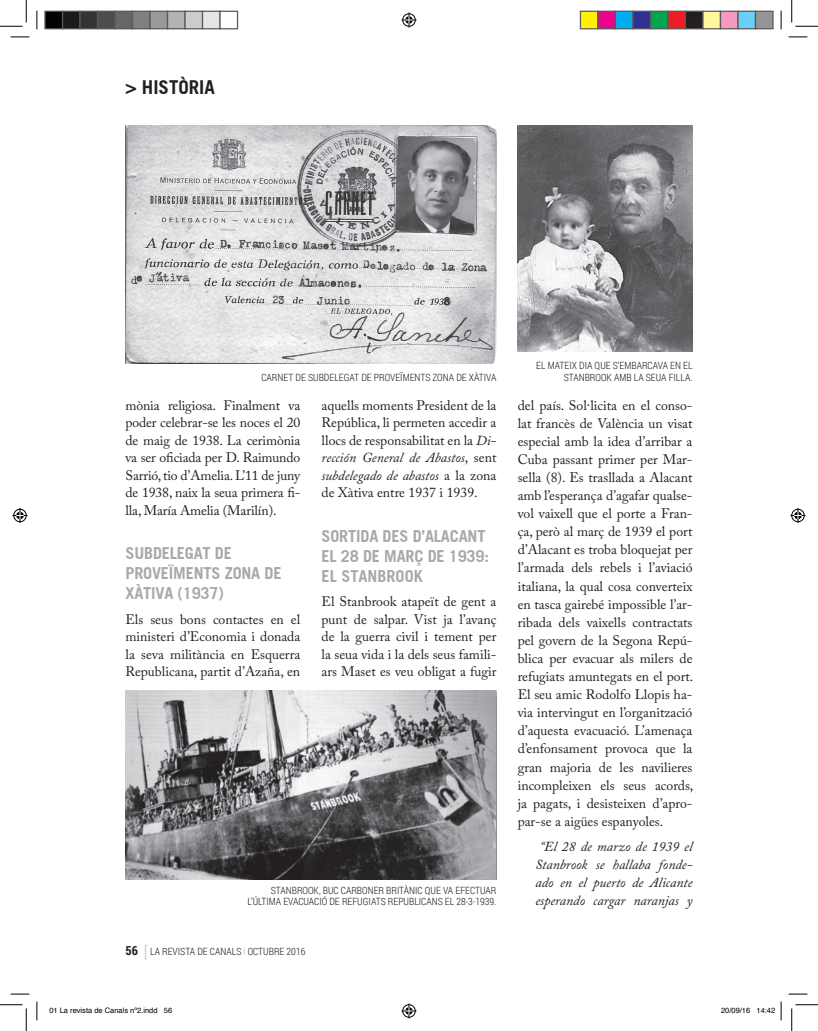
<style>
.page{position:relative;width:818px;height:1031px;background:#fff}
.page>*{position:absolute;margin:0;border:0;box-sizing:border-box;transform-origin:0 0}
.t1{font:700 18.75px "Commerce Black S Si";color:#231f20}
.t2{font:700 16.25px/20px "Commerce Black S Si";letter-spacing:-.01em;color:#a8a9ad}
.t3{font:13.75px/18.1px "Adobe Caslon Pro";color:#231f20;text-align:justify}
.t4{font:italic 13.75px/18.1px "Adobe Caslon Pro";color:#231f20;text-align:center}
.t5{font:300 10px/11.5px "Roboto Condensed";color:#231f20;text-align:right}
.t6{font:7.5px "Helvetica";color:#000}
.s1{font-style:italic}
.s2{font-weight:700;font-size:12.5px}
.s3{font-size:15px;color:#bcbdc0}
.s4{font-size:14.75px;color:#bcbdc0}
</style>
<div class="page">
<img style="left:125px;top:125px;width:371px;height:238px">
<img style="left:518px;top:125px;width:174px;height:226px">
<img style="left:125px;top:691px;width:371px;height:188px">
<svg style="left:11px;top:36px;width:18px;height:2px"></svg>
<svg style="left:788px;top:36px;width:19px;height:2px"></svg>
<svg style="left:11px;top:993px;width:18px;height:1px"></svg>
<svg style="left:788px;top:993px;width:19px;height:1px"></svg>
<svg style="left:36px;top:11px;width:2px;height:18px"></svg>
<svg style="left:36px;top:1001px;width:2px;height:19px"></svg>
<svg style="left:780px;top:11px;width:2px;height:18px"></svg>
<svg style="left:0;top:0;width:27px;height:27px"></svg>
<svg style="left:0;top:1004px;width:27px;height:26px"></svg>
<svg style="left:791px;top:0;width:27px;height:27px"></svg>
<svg style="left:791px;top:1004px;width:27px;height:26px"></svg>
<svg style="left:401px;top:13px;width:15px;height:15px"></svg>
<svg style="left:401px;top:1003px;width:15px;height:15px"></svg>
<svg style="left:13px;top:508px;width:15px;height:15px"></svg>
<svg style="left:790px;top:508px;width:15px;height:15px"></svg>
<div style="left:45px;top:11px;width:18px;height:18px;background:#000"></div>
<div style="left:44px;top:11px;width:19px;height:18px;border:1px solid #595959"></div>
<div style="left:63px;top:11px;width:17px;height:18px;background:#1a1a1a"></div>
<div style="left:62px;top:11px;width:19px;height:18px;border:1px solid #595959"></div>
<div style="left:80px;top:11px;width:18px;height:18px;background:#333"></div>
<div style="left:79px;top:11px;width:19px;height:18px;border:1px solid #595959"></div>
<div style="left:98px;top:11px;width:17px;height:18px;background:#4d4d4d"></div>
<div style="left:97px;top:11px;width:19px;height:18px;border:1px solid #595959"></div>
<div style="left:115px;top:11px;width:18px;height:18px;background:#666"></div>
<div style="left:114px;top:11px;width:19px;height:18px;border:1px solid #595959"></div>
<div style="left:133px;top:11px;width:17px;height:18px;background:#808080"></div>
<div style="left:132px;top:11px;width:19px;height:18px;border:1px solid #595959"></div>
<div style="left:150px;top:11px;width:18px;height:18px;background:#999"></div>
<div style="left:149px;top:11px;width:19px;height:18px;border:1px solid #595959"></div>
<div style="left:168px;top:11px;width:17px;height:18px;background:#b3b3b3"></div>
<div style="left:167px;top:11px;width:19px;height:18px;border:1px solid #595959"></div>
<div style="left:185px;top:11px;width:18px;height:18px;background:#ccc"></div>
<div style="left:184px;top:11px;width:19px;height:18px;border:1px solid #595959"></div>
<div style="left:203px;top:11px;width:17px;height:18px;background:#e6e6e6"></div>
<div style="left:202px;top:11px;width:19px;height:18px;border:1px solid #595959"></div>
<div style="left:219px;top:11px;width:19px;height:18px;border:1px solid #595959"></div>
<div style="left:580px;top:11px;width:18px;height:18px;background:#fff101"></div>
<div style="left:580px;top:11px;width:18px;height:18px;border:1px solid #595959"></div>
<div style="left:598px;top:11px;width:17px;height:18px;background:#ed028c"></div>
<div style="left:597px;top:11px;width:19px;height:18px;border:1px solid #595959"></div>
<div style="left:615px;top:11px;width:18px;height:18px;background:#00aeef"></div>
<div style="left:615px;top:11px;width:18px;height:18px;border:1px solid #595959"></div>
<div style="left:633px;top:11px;width:17px;height:18px;background:#2e3092"></div>
<div style="left:632px;top:11px;width:19px;height:18px;border:1px solid #595959"></div>
<div style="left:650px;top:11px;width:18px;height:18px;background:#00a54f"></div>
<div style="left:650px;top:11px;width:18px;height:18px;border:1px solid #595959"></div>
<div style="left:668px;top:11px;width:17px;height:18px;background:#ee1d23"></div>
<div style="left:667px;top:11px;width:19px;height:18px;border:1px solid #595959"></div>
<div style="left:685px;top:11px;width:18px;height:18px;background:#231f20"></div>
<div style="left:685px;top:11px;width:18px;height:18px;border:1px solid #595959"></div>
<div style="left:703px;top:11px;width:17px;height:18px;background:#fff79a"></div>
<div style="left:702px;top:11px;width:19px;height:18px;border:1px solid #595959"></div>
<div style="left:720px;top:11px;width:18px;height:18px;background:#f499c2"></div>
<div style="left:720px;top:11px;width:18px;height:18px;border:1px solid #595959"></div>
<div style="left:738px;top:11px;width:17px;height:18px;background:#6bcff6"></div>
<div style="left:737px;top:11px;width:19px;height:18px;border:1px solid #595959"></div>
<div style="left:755px;top:11px;width:18px;height:18px;background:#939598"></div>
<div style="left:755px;top:11px;width:18px;height:18px;border:1px solid #595959"></div>
<svg style="left:780px;top:1001px;width:2px;height:19px"></svg>
<h1 class="t1" style="left:125px;top:75px;width:91px">&gt; HISTÒRIA</h1>
<p class="t5" style="left:261px;top:371px;width:236px">CARNET DE SUBDELEGAT DE PROVEÏMENTS ZONA DE XÀTIVA</p>
<p class="t3" style="left:125px;top:396px;width:176px;line-height:17.5px">mònia religiosa. Finalment va poder celebrar-se les noces el 20 de maig de 1938. La cerimònia va ser oficiada per D. Raimundo Sarrió, tio d’Amelia. L’11 de juny de 1938, naix la seua primera fi&shy;lla, María Amelia (Marilín).</p>
<p class="t2" style="left:125px;top:543px;width:158px">SUBDELEGAT DE<br>PROVEÏMENTS ZONA DE<br>XÀTIVA (1937)</p>
<p class="t3" style="left:125px;top:610px;width:176px;line-height:17.5px">Els seus bons contactes en el ministeri d’Economia i donada la seva militància en Esquerra Republicana, partit d’Azaña, en</p>
<p class="t3" style="left:322px;top:396px;width:176px;line-height:17.5px">aquells moments President de la República, li permeten accedir a llocs de responsabilitat en la <span class="s1">Di&shy;rección General de Abastos</span>, sent <span class="s1">subdelegado de abastos</span> a la zona de Xàtiva entre 1937 i 1939.</p>
<p class="t2" style="left:322px;top:525px;width:169px">SORTIDA DES D’ALACANT<br>EL 28 DE MARÇ DE 1939:<br>EL STANBROOK</p>
<p class="t3" style="left:322px;top:592px;width:176px;line-height:17.5px">El Stanbrook atapeït de gent a punt de salpar. Vist ja l’avanç de la guerra civil i tement per la seua vida i la dels seus famili&shy;ars Maset es veu obligat a fugir</p>
<p class="t5" style="left:247px;top:884px;width:251px">K, BUC CARBONER BRITÀNIC QUE VA EFECTUAR<br>L’ÚLTIMA EVACUACIÓ DE REFUGIATS REPUBLICANS EL 28-3-1939.</p>
<p class="t5" style="left:271px;top:884px;width:12px">STANBROO</p>
<p class="t5" style="left:125px;top:945px;width:181px"><span class="s2">56</span> <span class="s3">[</span> LA REVISTA DE CANALS <span class="s4">I</span> OCTUBRE 2016</p>
<p class="t5" style="left:536px;top:359px;width:18px">EL MATEIX</p>
<p class="t5" style="left:579px;top:359px;width:22px">DIA QUE</p>
<p class="t5" style="left:613px;top:359px;width:14px">S’EMBARCAVA</p>
<p class="t5" style="left:670px;top:359px;width:19px">EN EL</p>
<p class="t5" style="left:564px;top:371px;width:12px">STANBROO</p>
<p class="t5" style="left:606px;top:371px;width:87px">K AMB LA SEUA FILLA.</p>
<p class="t3" style="left:518px;top:395px;width:177px">del país. Sol·licita en el conso&shy;lat francès de València un visat especial amb la idea d’arribar a Cuba passant primer per Mar&shy;sella (8). Es trasllada a Alacant amb l’esperança d’agafar qualse&shy;vol vaixell que el porte a Fran&shy;ça, però al març de 1939 el port d’Alacant es troba bloquejat per l’armada dels rebels i l’aviació italiana, la qual cosa converteix en tasca gairebé impossible l’ar&shy;ribada dels vaixells contractats pel govern de la Segona Repú&shy;blica per evacuar als milers de refugiats amuntegats en el port.<br>El seu amic Rodolfo Llopis ha&shy;via intervingut en l’organització d’aquesta evacuació. L’amenaça d’enfonsament provoca que la gran majoria de les navilieres incompleixen els seus acords, ja pagats, i desisteixen d’apro&shy;par-se a aigües espanyoles.</p>
<p class="t4" style="left:535px;top:837px;width:159px">“El 28 de marzo de 1939 el<br>Stanbrook se hallaba fonde&shy;ado en el puerto de Alicante esperando cargar naranjas y</p>
<p class="t6" style="left:49px;top:1004px;width:124px">01 La revista de Canals nº2.indd 56</p>
<p class="t6" style="left:721px;top:1004px;width:56px">20/09/16 14:42</p>
</div>
